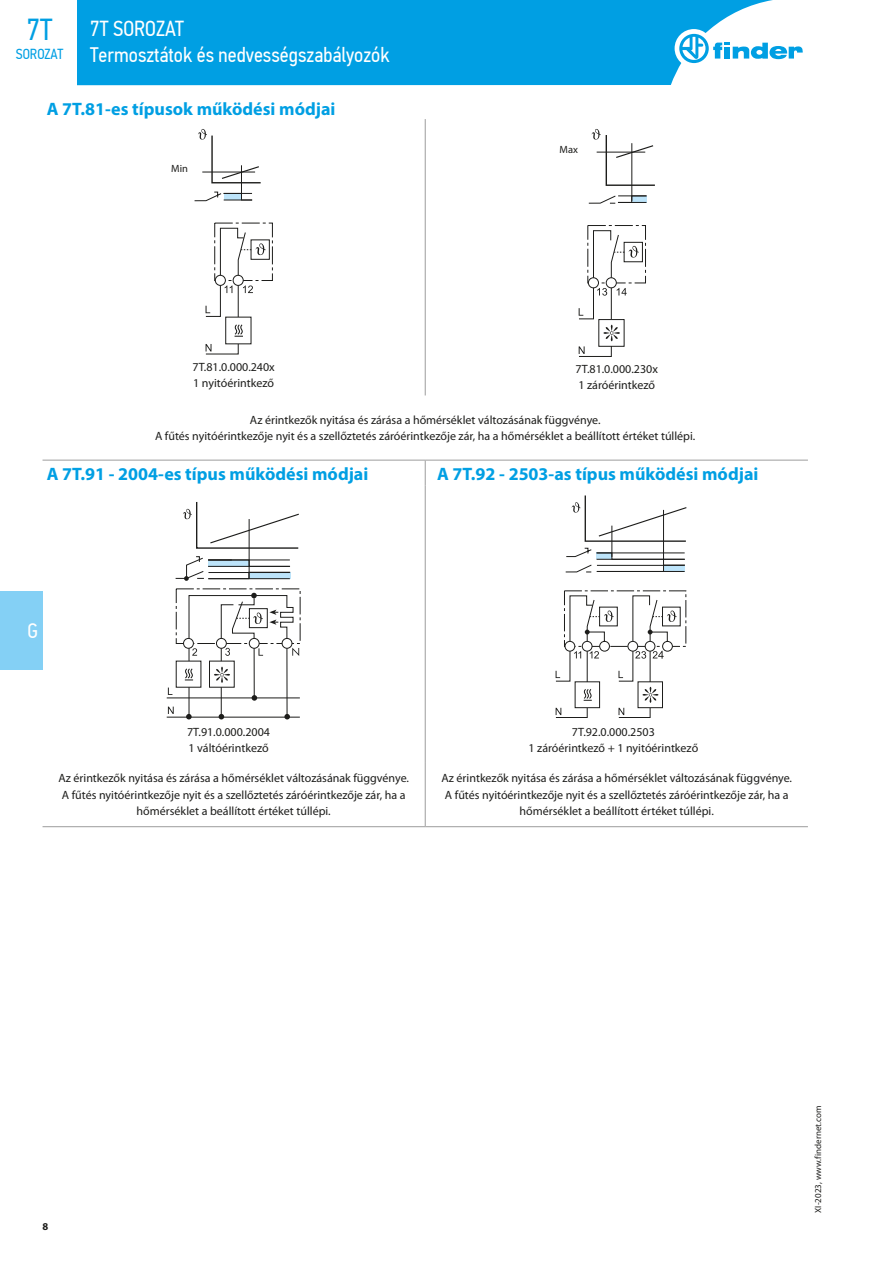
<style>
.page{position:relative;width:893px;height:1263px;background:#fff}
.page>*{position:absolute;margin:0;border:0;box-sizing:border-box;transform-origin:0 0}
.t1{font:30.3px "PF Din Text Cond Pro";color:#009fe3}
.t2{font:21.75px "PF Din Text Cond Pro";color:#fff}
.t3{font:21px "PF Din Text Cond Pro";color:#fff}
.t4{font:700 18px "Myriad Pro";color:#009fe3}
.t5{font:14.55px "PF Din Text Cond Pro";color:#009fe3}
.t6{font:12px/16.2px "Myriad Pro";color:#1d1d1b;text-align:center}
.t7{font:10.5px "Myriad Pro";letter-spacing:.005em;color:#1d1d1b}
.t8{font:700 10.5px "Myriad Pro";color:#1d1d1b}
.t9{font:9px "Myriad Pro";color:#1d1d1b}
</style>
<div class="page">
<hr style="left:425px;top:119px;width:1px;height:276px;background:#9d9d9d">
<hr style="left:43px;top:460px;width:382px;height:1px;background:#9d9d9d">
<hr style="left:425px;top:460px;width:383px;height:1px;background:#9d9d9d">
<hr style="left:43px;top:826px;width:382px;height:1px;background:#9d9d9d">
<hr style="left:425px;top:826px;width:383px;height:1px;background:#9d9d9d">
<svg style="left:425px;top:460px;width:1px;height:26px"></svg>
<hr style="left:425px;top:486px;width:1px;height:276px;background:#9d9d9d">
<hr style="left:425px;top:762px;width:1px;height:64px;background:#9d9d9d">
<div style="left:214px;top:223px;width:59px;height:58px;border:1px dashed #1d1d1b"></div>
<div style="left:251px;top:239px;width:19px;height:21px;background:#fff;border:1px solid #1d1d1b"></div>
<hr style="left:241px;top:165px;width:1px;height:33px;background:#1d1d1b">
<svg style="left:195px;top:191px;width:58px;height:11px"></svg>
<svg style="left:198px;top:129px;width:63px;height:55px"></svg>
<hr style="left:202px;top:172px;width:53px;height:1px;background:#1d1d1b">
<svg style="left:205px;top:227px;width:60px;height:127px"></svg>
<div style="left:587px;top:225px;width:59px;height:58px;border:1px dashed #1d1d1b"></div>
<div style="left:624px;top:242px;width:19px;height:20px;background:#fff;border:1px solid #1d1d1b"></div>
<hr style="left:632px;top:143px;width:1px;height:58px;background:#1d1d1b">
<svg style="left:588px;top:195px;width:59px;height:9px"></svg>
<svg style="left:579px;top:230px;width:60px;height:127px"></svg>
<svg style="left:592px;top:129px;width:63px;height:58px"></svg>
<hr style="left:249px;top:519px;width:1px;height:60px;background:#1d1d1b">
<svg style="left:183px;top:502px;width:116px;height:47px"></svg>
<svg style="left:175px;top:556px;width:116px;height:25px"></svg>
<svg style="left:167px;top:593px;width:133px;height:126px"></svg>
<svg style="left:662px;top:607px;width:19px;height:19px"></svg>
<svg style="left:565px;top:495px;width:121px;height:78px"></svg>
<hr style="left:663px;top:510px;width:1px;height:56px;background:#1d1d1b">
<svg style="left:556px;top:595px;width:120px;height:123px"></svg>
<div style="left:0;top:591px;width:43px;height:79px;background:#84d0f5"></div>
<div style="left:77px;top:0;width:696px;height:85px;background:#009fe3"></div>
<div style="left:675px;top:29px;width:38px;height:39px;background:#fff;border-radius:50%"></div>
<svg style="left:679px;top:34px;width:124px;height:29px"></svg>
<h1 class="t1" style="left:27px;top:11px;width:27px">7T</h1>
<p class="t5" style="left:16px;top:46px;width:49px">SOROZAT</p>
<h2 class="t2" style="left:90px;top:16px;width:95px">7T SOROZAT</h2>
<h3 class="t3" style="left:90px;top:42px;width:301px">Termosztátok és nedvességszabályozók</h3>
<h3 class="t4" style="left:47px;top:97px;width:290px">A 7T.81-es típusok működési módjai</h3>
<p class="t7" style="left:171px;top:162px;width:18px">Min</p>
<p class="t7" style="left:559px;top:143px;width:20px">Max</p>
<p class="t6" style="left:193px;top:358px;width:84px;text-align:left">7T.81.0.000.240x<br>1 nyitóérintkező</p>
<p class="t6" style="left:576px;top:361px;width:84px;text-align:left">7T.81.0.000.230x<br>1 záróérintkező</p>
<p class="t6" style="left:155px;top:412px;width:542px">Az érintkezők nyitása és zárása a hőmérséklet változásának függvénye.<br>A fűtés nyitóérintkezője nyit és a szellőztetés záróérintkezője zár, ha a hőmérséklet a beállított értéket túllépi.</p>
<h3 class="t4" style="left:47px;top:462px;width:323px">A 7T.91 - 2004-es típus működési módjai</h3>
<h3 class="t4" style="left:437px;top:462px;width:323px">A 7T.92 - 2503-as típus működési módjai</h3>
<h3 class="t3" style="left:28px;top:619px;width:12px">G</h3>
<p class="t6" style="left:187px;top:724px;width:84px;text-align:left">7T.91.0.000.2004<br>1 váltóérintkező</p>
<p class="t6" style="left:528px;top:724px;width:171px">7T.92.0.000.2503<br>1 záróérintkező + 1 nyitóérintkező</p>
<p class="t6" style="left:58px;top:770px;width:352px">Az érintkezők nyitása és zárása a hőmérséklet változásának függvénye.<br>A fűtés nyitóérintkezője nyit és a szellőztetés záróérintkezője zár, ha a hőmérséklet a beállított értéket túllépi.</p>
<p class="t6" style="left:441px;top:770px;width:352px">Az érintkezők nyitása és zárása a hőmérséklet változásának függvénye.<br>A fűtés nyitóérintkezője nyit és a szellőztetés záróérintkezője zár, ha a hőmérséklet a beállított értéket túllépi.</p>
<p class="t8" style="left:43px;top:1219px;width:7px">8</p>
<p class="t9" style="left:812px;top:1213px;width:108px;rotate:-90deg">XI-2023, www.findernet.com</p>
</div>
